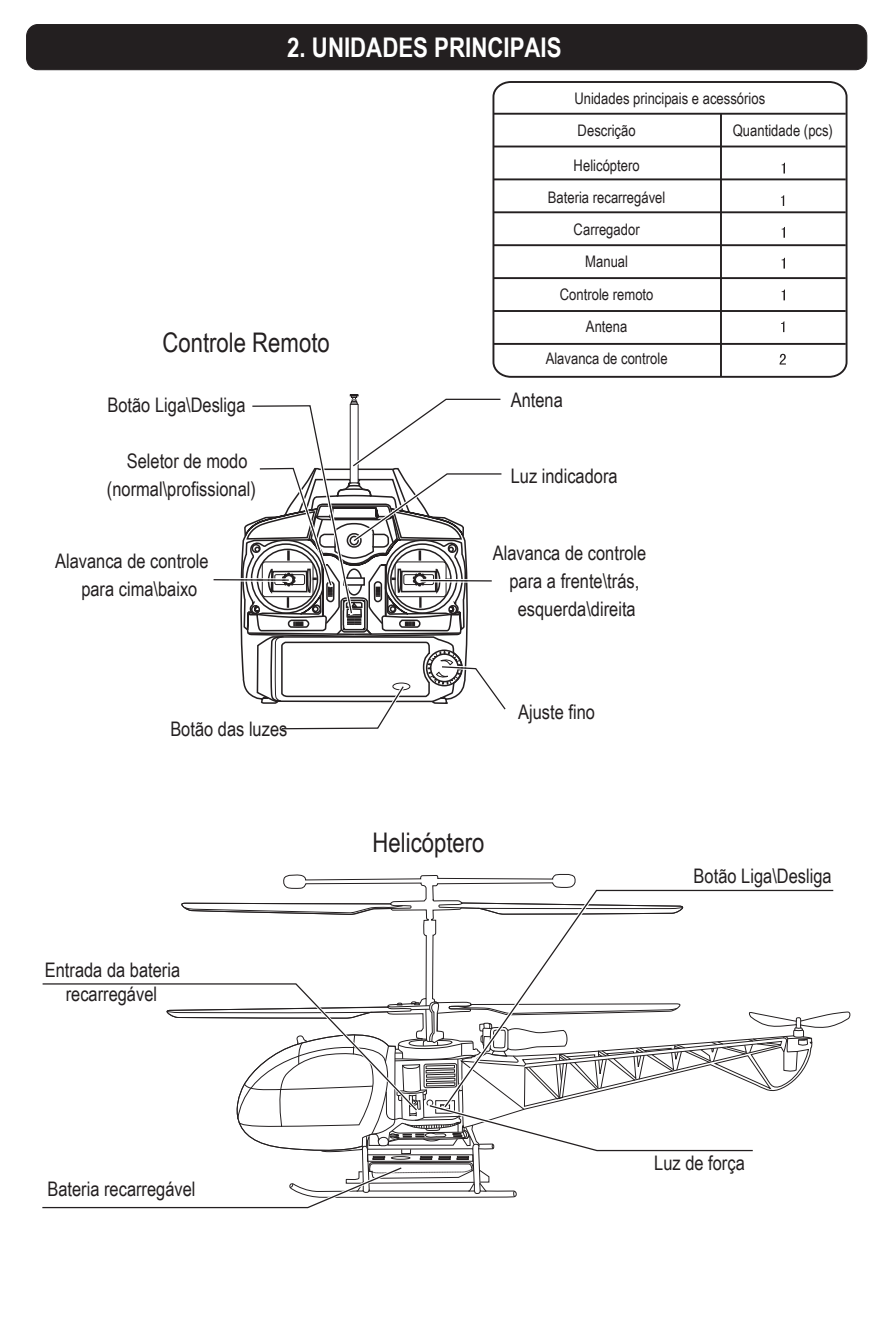
<style>
.page{position:relative;width:893px;height:1343px;background:#fff}
.page>*{position:absolute;margin:0;border:0;box-sizing:border-box;transform-origin:0 0}
.t1{font:27px "Arial Narrow";color:#231f20}
.t2{font:700 27px "Arial Narrow";color:#fff}
.t3{font:20.03px/28.1px "Arial Narrow";color:#231f20;text-align:center}
.t4{font:15.97px/32.4px "Arial Narrow";color:#231f20;text-align:center}
</style>
<div class="page">
<div style="left:27px;top:25px;width:840px;height:45px;background:#231f20;border-radius:12px"></div>
<div style="left:26px;top:24px;width:841px;height:46px;border:1px solid #231f20;border-radius:12px"></div>
<svg style="left:492px;top:81px;width:356px;height:297px"></svg>
<hr style="left:493px;top:113px;width:352px;height:2px;background:#231f20">
<hr style="left:493px;top:145px;width:352px;height:2px;background:#231f20">
<hr style="left:493px;top:178px;width:352px;height:2px;background:#231f20">
<hr style="left:493px;top:211px;width:352px;height:2px;background:#231f20">
<hr style="left:493px;top:244px;width:352px;height:2px;background:#231f20">
<hr style="left:493px;top:277px;width:352px;height:2px;background:#231f20">
<hr style="left:493px;top:310px;width:352px;height:2px;background:#231f20">
<hr style="left:493px;top:343px;width:352px;height:2px;background:#231f20">
<hr style="left:720px;top:113px;width:2px;height:264px;background:#231f20">
<svg style="left:781px;top:163px;width:4px;height:10px"></svg>
<svg style="left:781px;top:195px;width:3px;height:11px"></svg>
<svg style="left:781px;top:227px;width:4px;height:11px"></svg>
<svg style="left:781px;top:258px;width:4px;height:10px"></svg>
<svg style="left:781px;top:289px;width:4px;height:11px"></svg>
<svg style="left:781px;top:321px;width:3px;height:11px"></svg>
<svg style="left:779px;top:354px;width:7px;height:10px"></svg>
<svg style="left:181px;top:873px;width:669px;height:153px"></svg>
<svg style="left:443px;top:889px;width:391px;height:158px"></svg>
<svg style="left:42px;top:982px;width:376px;height:16px"></svg>
<svg style="left:42px;top:998px;width:770px;height:211px"></svg>
<div style="left:212px;top:578px;width:78px;height:4px;border:1px solid #fff"></div>
<hr style="left:213px;top:579px;width:76px;height:1px;background:#231f20">
<svg style="left:244px;top:394px;width:262px;height:336px"></svg>
<h1 class="t2" style="left:287px;top:27px;width:276px">2. UNIDADES PRINCIPAIS</h1>
<p class="t4" style="left:574px;top:82px;width:192px">Unidades principais e acessórios</p>
<p class="t4" style="left:577px;top:113px;width:60px">Descrição</p>
<p class="t4" style="left:733px;top:113px;width:102px">Quantidade (pcs)</p>
<h1 class="t1" style="left:162px;top:322px;width:169px">Controle Remoto</h1>
<p class="t3" style="left:107px;top:390px;width:140px">Botão Liga\Desliga</p>
<p class="t3" style="left:107px;top:446px;width:150px">Seletor de modo (normal\profissional)</p>
<p class="t3" style="left:81px;top:545px;width:129px;text-align:left;text-indent:-26px">Alavanca de controle para cima\baixo</p>
<p class="t3" style="left:170px;top:714px;width:119px">Botão das luzes</p>
<p class="t3" style="left:45px;top:957px;width:137px;line-height:24.1px">Entrada da bateria recarregável</p>
<p class="t4" style="left:545px;top:148px;width:123px">Helicóptero<br>Bateria recarregável<br>Carregador<br>Manual<br>Controle remoto<br>Antena<br>Alavanca de controle</p>
<p class="t3" style="left:511px;top:384px;width:54px">Antena</p>
<p class="t3" style="left:511px;top:461px;width:108px">Luz indicadora</p>
<p class="t3" style="left:493px;top:538px;width:155px">Alavanca de controle</p>
<p class="t3" style="left:509px;top:566px;width:131px">para a frente\trás,</p>
<p class="t3" style="left:518px;top:594px;width:119px">esquerda\direita</p>
<p class="t3" style="left:518px;top:697px;width:78px">Ajuste fino</p>
<h1 class="t1" style="left:372px;top:822px;width:113px">Helicóptero</h1>
<p class="t3" style="left:693px;top:861px;width:140px">Botão Liga\Desliga</p>
<p class="t3" style="left:47px;top:1174px;width:150px">Bateria recarregável</p>
<p class="t3" style="left:654px;top:1148px;width:92px">Luz de força</p>
</div>
